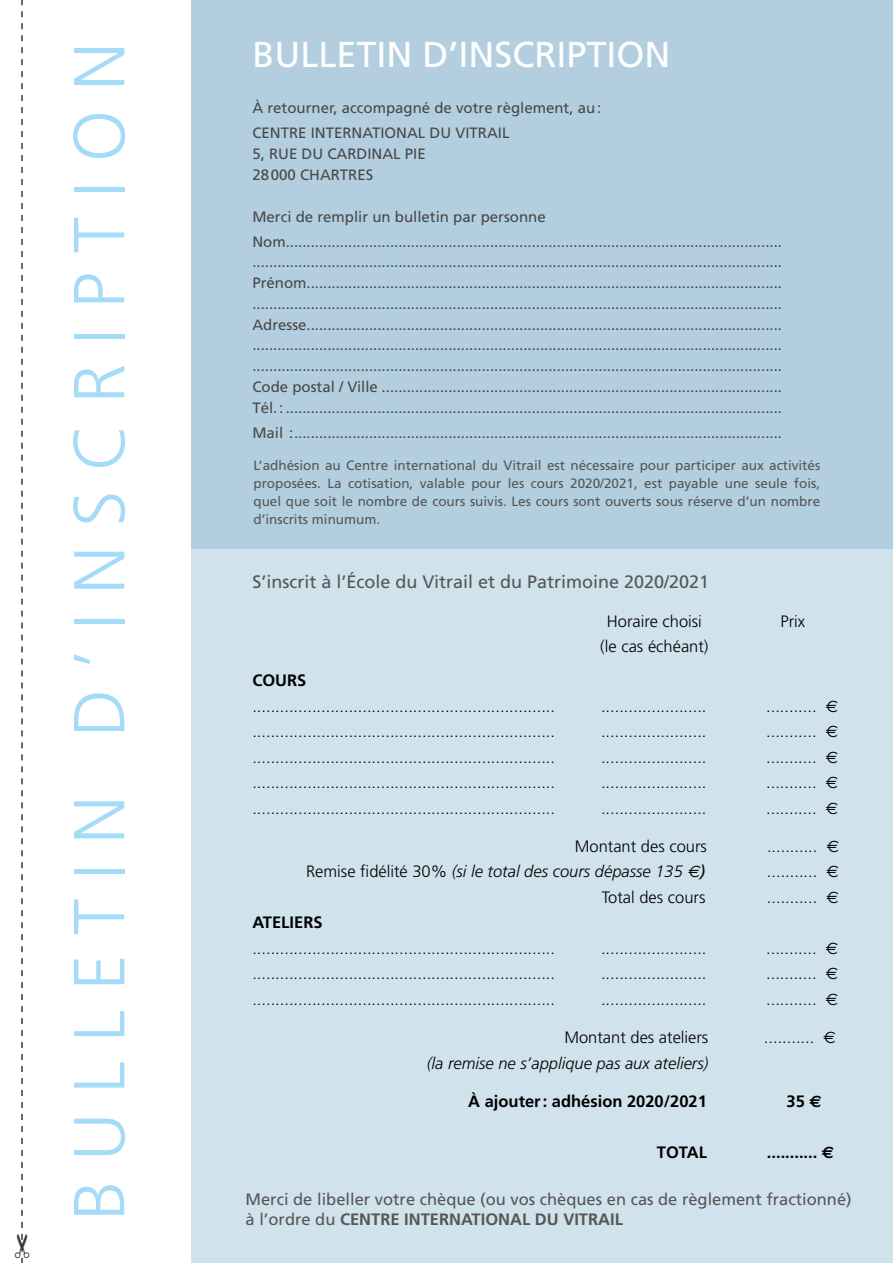
<style>
.page{position:relative;width:893px;height:1263px;background:#fff}
.page>*{position:absolute;margin:0;border:0;box-sizing:border-box;transform-origin:0 0}
.t1{font:300 72px "Frutiger";letter-spacing:.27em;color:#a4dbf8}
.t2{font:36px "Frutiger";color:#fff}
.t3{font:18px "Frutiger";color:#565655}
.t4{font:300 16.5px "Frutiger";color:#000}
.t5{font:16.5px/19.5px "Frutiger";color:#565655}
.t6{font:italic 300 16.5px "Frutiger";color:#000}
.t7{font:700 16.5px "Frutiger";color:#000}
.t8{font:15px/20.7px "Frutiger";color:#484847}
.t9{font:13.5px/18px "Frutiger";color:#565655;text-align:justify}
.s1{font-family:"Euro Sans";font-weight:400}
.s2{font-style:normal}
.s3{font-weight:400}
.s4{font-family:"Euro Sans"}
.s5{font-weight:700}
</style>
<div class="page">
<div style="left:191px;top:549px;width:702px;height:714px;background:#d0e2ec"></div>
<div style="left:191px;top:0;width:702px;height:549px;background:#b3cfdf"></div>
<svg style="left:21px;top:0;width:2px;height:1263px"></svg>
<h1 class="t1" style="left:59px;top:1220px;width:1179px;rotate:-90deg">BULLETIN D’INSCRIPTION</h1>
<h2 class="t2" style="left:252px;top:34px;width:420px">BULLETIN D’INSCRIPTION</h2>
<p class="t8" style="left:252px;top:95px;width:350px;line-height:25px">À retourner, accompagné de votre règlement, au:<br>CENTRE INTERNATIONAL DU VITRAIL</p>
<p class="t8" style="left:252px;top:143px;width:175px">5, RUE DU CARDINAL PIE<br>28000 CHARTRES</p>
<p class="t8" style="left:252px;top:204px;width:531px;line-height:25px">Merci de remplir un bulletin par personne<br>Nom.......................................................................................................................</p>
<p class="t8" style="left:252px;top:252px;width:531px;text-align:justify">...............................................................................................................................<br>Prénom.................................................................................................................. ...............................................................................................................................<br>Adresse.................................................................................................................. ............................................................................................................................... ...............................................................................................................................<br>Code postal / Ville ................................................................................................<br>Tél.: .......................................................................................................................</p>
<p class="t8" style="left:252px;top:422px;width:531px">Mail :.....................................................................................................................</p>
<p class="t9" style="left:253px;top:456px;width:568px">L’adhésion au Centre international du Vitrail est nécessaire pour participer aux activités proposées. La cotisation, valable pour les cours 2020/2021, est payable une seule fois, quel que soit le nombre de cours suivis. Les cours sont ouverts sous réserve d’un nombre d’inscrits minumum.</p>
<p class="t3" style="left:252px;top:571px;width:458px">S’inscrit à l’École du Vitrail et du Patrimoine 2020/2021</p>
<p class="t4" style="left:607px;top:611px;width:97px">Horaire choisi</p>
<p class="t4" style="left:780px;top:611px;width:26px">Prix</p>
<p class="t4" style="left:600px;top:637px;width:110px">(le cas échéant)</p>
<p class="t7" style="left:252px;top:671px;width:56px">COURS</p>
<p class="t4" style="left:252px;top:696px;width:304px">..................................................................</p>
<p class="t4" style="left:601px;top:696px;width:107px">.......................</p>
<p class="t4" style="left:766px;top:696px;width:74px">........... <span class="s1">E</span></p>
<p class="t4" style="left:252px;top:722px;width:304px">..................................................................</p>
<p class="t4" style="left:601px;top:722px;width:107px">.......................</p>
<p class="t4" style="left:766px;top:722px;width:74px">........... <span class="s1">E</span></p>
<p class="t4" style="left:252px;top:747px;width:304px">..................................................................</p>
<p class="t4" style="left:601px;top:747px;width:107px">.......................</p>
<p class="t4" style="left:766px;top:747px;width:74px">........... <span class="s1">E</span></p>
<p class="t4" style="left:252px;top:773px;width:304px">..................................................................</p>
<p class="t4" style="left:601px;top:773px;width:107px">.......................</p>
<p class="t4" style="left:766px;top:773px;width:74px">........... <span class="s1">E</span></p>
<p class="t4" style="left:252px;top:798px;width:304px">..................................................................</p>
<p class="t4" style="left:601px;top:798px;width:107px">.......................</p>
<p class="t4" style="left:766px;top:798px;width:74px">........... <span class="s1">E</span></p>
<p class="t4" style="left:575px;top:837px;width:134px">Montant des cours</p>
<p class="t4" style="left:767px;top:837px;width:74px">........... <span class="s1">E</span></p>
<p class="t6" style="left:306px;top:862px;width:401px"><span class="s2">Remise fidélité 30%</span> (si le total des cours dépasse 135 <span class="s1">e</span><span class="s3">)</span></p>
<p class="t4" style="left:767px;top:862px;width:74px">........... <span class="s1">E</span></p>
<p class="t4" style="left:602px;top:888px;width:105px">Total des cours</p>
<p class="t4" style="left:767px;top:888px;width:74px">........... <span class="s1">E</span></p>
<p class="t7" style="left:252px;top:913px;width:72px">ATELIERS</p>
<p class="t4" style="left:252px;top:939px;width:304px">..................................................................</p>
<p class="t4" style="left:601px;top:939px;width:107px">.......................</p>
<p class="t4" style="left:766px;top:939px;width:74px">........... <span class="s1">E</span></p>
<p class="t4" style="left:252px;top:964px;width:304px">..................................................................</p>
<p class="t4" style="left:601px;top:964px;width:107px">.......................</p>
<p class="t4" style="left:766px;top:964px;width:74px">........... <span class="s1">E</span></p>
<p class="t4" style="left:252px;top:990px;width:304px">..................................................................</p>
<p class="t4" style="left:601px;top:990px;width:107px">.......................</p>
<p class="t4" style="left:766px;top:990px;width:74px">........... <span class="s1">E</span></p>
<p class="t4" style="left:564px;top:1028px;width:145px">Montant des ateliers</p>
<p class="t4" style="left:764px;top:1028px;width:74px">........... <span class="s1">E</span></p>
<p class="t6" style="left:427px;top:1053px;width:283px">(la remise ne s’applique pas aux ateliers)</p>
<p class="t7" style="left:468px;top:1091px;width:240px">À ajouter: adhésion 2020/2021</p>
<p class="t7" style="left:786px;top:1091px;width:37px">35 <span class="s4">e</span></p>
<p class="t7" style="left:657px;top:1142px;width:52px">TOTAL</p>
<p class="t7" style="left:767px;top:1142px;width:69px">........... <span class="s4">e</span></p>
<p class="t5" style="left:246px;top:1190px;width:608px">Merci de libeller votre chèque (ou vos chèques en cas de règlement fractionné) à l’ordre du <span class="s5">CENTRE INTERNATIONAL DU VITRAIL</span></p>
</div>
